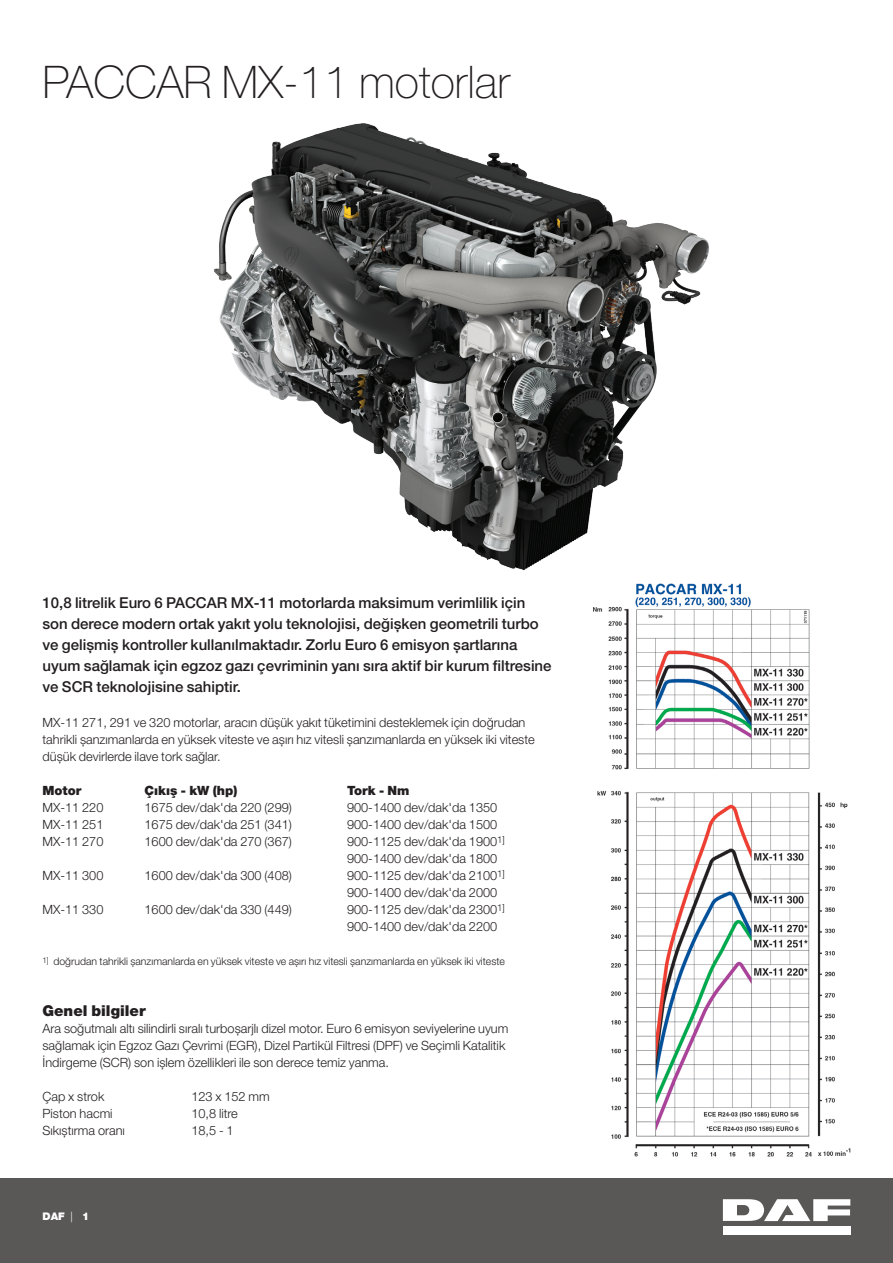
<style>
.page{position:relative;width:893px;height:1263px;background:#fff}
.page>*{position:absolute;margin:0;border:0;box-sizing:border-box;transform-origin:0 0}
.t1{font:100 45px "Helvetica Neue LT Pro";color:#231f20}
.t2{font:500 15px/21px "Helvetica Neue LT Pro";color:#231f20}
.t3{font:900 15px "Helvetica Neue LT Pro";color:#231f20}
.t4{font:300 12.75px/17px "Helvetica Neue LT Pro";color:#231f20}
.t5{font:900 12.75px "Helvetica Neue LT Pro";color:#231f20}
.t6{font:300 10.5px "Helvetica Neue LT Pro";color:#231f20}
.t7{font:900 10.5px "Helvetica Neue LT Pro";color:#fff}
.s1{font-weight:300}
</style>
<div class="page">
<img style="left:214px;top:123px;width:495px;height:448px">
<img style="left:593px;top:583px;width:258px;height:574px">
<div style="left:0;top:1178px;width:893px;height:85px;background:#5a5757"></div>
<div style="left:723px;top:1226px;width:127px;height:8px;background:#fff"></div>
<svg style="left:723px;top:1199px;width:127px;height:22px"></svg>
<h1 class="t1" style="left:43px;top:56px;width:469px">PACCAR MX-11 motorlar</h1>
<p class="t2" style="left:43px;top:592px;width:511px">10,8 litrelik Euro 6 PACCAR MX-11 motorlarda maksimum verimlilik için son derece modern ortak yakıt yolu teknolojisi, değişken geometrili turbo ve gelişmiş kontroller kullanılmaktadır. Zorlu Euro 6 emisyon şartlarına uyum sağlamak için egzoz gazı çevriminin yanı sıra aktif bir kurum filtresine ve SCR teknolojisine sahiptir.</p>
<p class="t4" style="left:43px;top:714px;width:494px">MX-11 271, 291 ve 320 motorlar, aracın düşük yakıt tüketimini desteklemek için doğrudan tahrikli şanzımanlarda en yüksek viteste ve aşırı hız vitesli şanzımanlarda en yüksek iki viteste düşük devirlerde ilave tork sağlar.</p>
<p class="t5" style="left:43px;top:783px;width:40px">Motor</p>
<p class="t5" style="left:145px;top:783px;width:94px">Çıkış - kW (hp)</p>
<p class="t5" style="left:347px;top:783px;width:64px">Tork - Nm</p>
<p class="t4" style="left:43px;top:799px;width:62px">MX-11 220</p>
<p class="t4" style="left:145px;top:799px;width:149px">1675 dev/dak'da 220 (299)</p>
<p class="t4" style="left:347px;top:799px;width:152px">900-1400 dev/dak'da 1350</p>
<p class="t4" style="left:43px;top:816px;width:62px">MX-11 251</p>
<p class="t4" style="left:145px;top:816px;width:149px">1675 dev/dak'da 251 (341)</p>
<p class="t4" style="left:347px;top:816px;width:152px">900-1400 dev/dak'da 1500</p>
<p class="t4" style="left:43px;top:833px;width:62px">MX-11 270</p>
<p class="t4" style="left:145px;top:833px;width:149px">1600 dev/dak'da 270 (367)</p>
<p class="t4" style="left:347px;top:833px;width:159px">900-1125 dev/dak'da 1900<sup>1]<br></sup>900-1400 dev/dak'da 1800</p>
<p class="t4" style="left:43px;top:867px;width:62px">MX-11 300</p>
<p class="t4" style="left:145px;top:867px;width:149px">1600 dev/dak'da 300 (408)</p>
<p class="t4" style="left:347px;top:867px;width:159px">900-1125 dev/dak'da 2100<sup>1]<br></sup>900-1400 dev/dak'da 2000</p>
<p class="t4" style="left:43px;top:901px;width:62px">MX-11 330</p>
<p class="t4" style="left:145px;top:901px;width:149px">1600 dev/dak'da 330 (449)</p>
<p class="t4" style="left:347px;top:901px;width:159px">900-1125 dev/dak'da 2300<sup>1]<br></sup>900-1400 dev/dak'da 2200</p>
<p class="t6" style="left:43px;top:955px;width:464px"><sup>1]</sup> doğrudan tahrikli şanzımanlarda en yüksek viteste ve aşırı hız vitesli şanzımanlarda en yüksek iki viteste</p>
<p class="t3" style="left:43px;top:1002px;width:105px">Genel bilgiler</p>
<p class="t4" style="left:43px;top:1020px;width:467px">Ara soğutmalı altı silindirli sıralı turboşarjlı dizel motor. Euro 6 emisyon seviyelerine uyum sağlamak için Egzoz Gazı Çevrimi (EGR), Dizel Partikül Filtresi (DPF) ve Seçimli Katalitik<br>İndirgeme (SCR) son işlem özellikleri ile son derece temiz yanma.</p>
<p class="t4" style="left:43px;top:1088px;width:63px">Çap x strok</p>
<p class="t4" style="left:191px;top:1088px;width:80px">123 x 152 mm</p>
<p class="t4" style="left:43px;top:1105px;width:72px">Piston hacmi</p>
<p class="t4" style="left:191px;top:1105px;width:48px">10,8 litre</p>
<p class="t4" style="left:43px;top:1122px;width:84px">Sıkıştırma oranı</p>
<p class="t4" style="left:191px;top:1122px;width:44px">18,5 - 1</p>
<p class="t7" style="left:43px;top:1210px;width:48px">DAF <span class="s1">|</span> 1</p>
</div>
